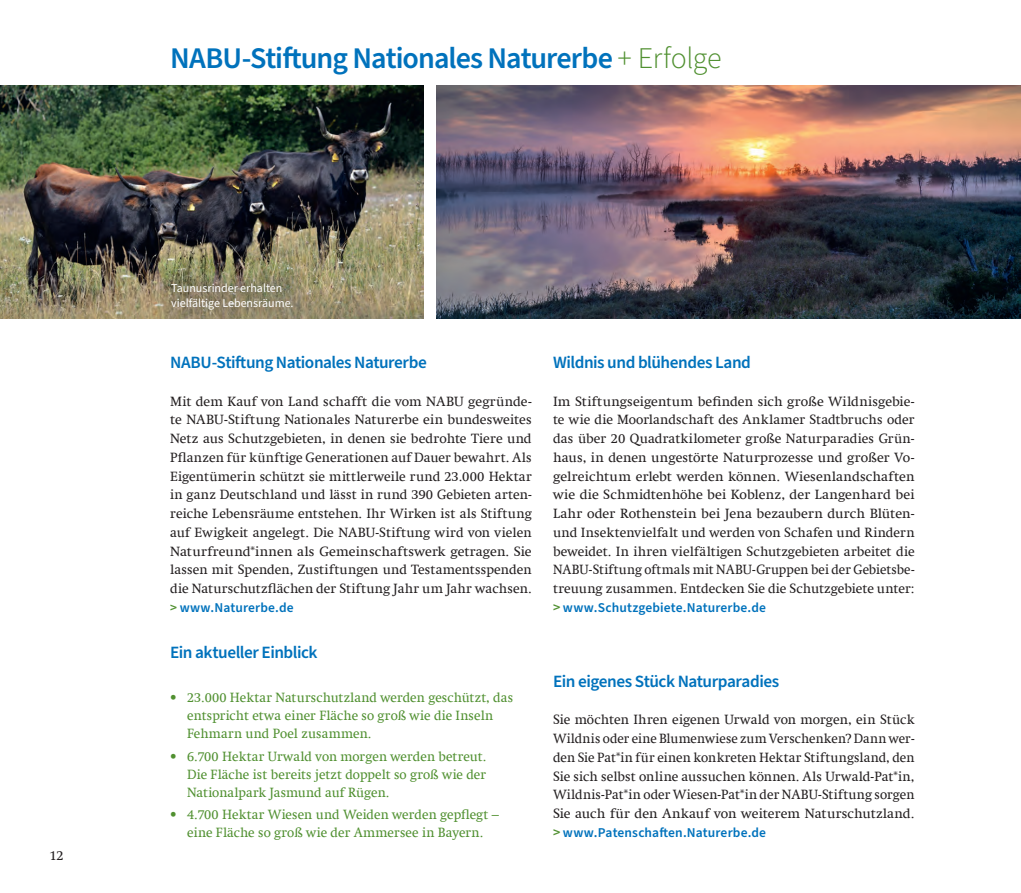
<style>
.page{position:relative;width:1021px;height:893px;background:#fff}
.page>*{position:absolute;margin:0;border:0;box-sizing:border-box;transform-origin:0 0}
.t1{font:600 30px "Source Sans Pro";letter-spacing:-.03em;color:#0072bc}
.t2{font:600 17.25px "Source Sans Pro";letter-spacing:-.03em;color:#0072bc}
.t3{font:13.5px/18.8px "Swift Com";letter-spacing:.005em;color:#231f20;text-align:justify}
.t4{font:13.5px/18px "Swift Com";letter-spacing:.005em;color:#509030}
.t5{font:600 13.5px "Source Sans Pro";letter-spacing:.01em;color:#0072bc}
.t6{font:12px/15px "Source Sans Pro";color:#fff}
.s1{font-weight:300;color:#509030}
.s2{color:#509030}
.s3{font-size:14.25px;color:#509030}
</style>
<div class="page">
<img style="left:0;top:85px;width:423px;height:234px">
<img style="left:436px;top:85px;width:584px;height:234px">
<div style="left:163px;top:275px;width:138px;height:43px;background:#231f20;opacity:.2"></div>
<p class="t3" style="left:49px;top:846px;width:16px">12</p>
<h1 class="t1" style="left:170px;top:38px;width:553px">NABU-Stiftung Nationales Naturerbe <span class="s1">+ Erfolge</span></h1>
<p class="t6" style="left:171px;top:280px;width:124px">Taunusrinder erhalten vielfältige Lebensräume.</p>
<p class="t2" style="left:170px;top:351px;width:258px">NABU-Stiftung Nationales Naturerbe</p>
<p class="t3" style="left:170px;top:392px;width:363px">Mit dem Kauf von Land schafft die vom NABU gegründe&shy;te NABU-Stiftung Nationales Naturerbe ein bundesweites Netz aus Schutzgebieten, in denen sie bedrohte Tiere und Pflanzen für künftige Generationen auf Dauer bewahrt. Als Eigentümerin schützt sie mittlerweile rund 23.000 Hektar in ganz Deutschland und lässt in rund 390 Gebieten arten&shy;reiche Lebensräume entstehen. Ihr Wirken ist als Stiftung auf Ewigkeit angelegt. Die NABU-Stiftung wird von vielen Naturfreund*innen als Gemeinschaftswerk getragen. Sie lassen mit Spenden, Zustiftungen und Testamentsspenden die Naturschutzflächen der Stiftung Jahr um Jahr wachsen.</p>
<p class="t5" style="left:170px;top:598px;width:125px"><span class="s2">&gt;</span> www.Naturerbe.de</p>
<p class="t2" style="left:170px;top:641px;width:149px">Ein aktueller Einblick</p>
<p class="t4" style="left:187px;top:689px;width:327px;text-indent:-17px">• 23.000 Hektar Naturschutzland werden geschützt, das entspricht etwa einer Fläche so groß wie die Inseln<br>Fehmarn und Poel zusammen.</p>
<p class="t4" style="left:187px;top:747px;width:301px;text-align:justify;text-indent:-17px">• 6.700 Hektar Urwald von morgen werden betreut.<br>Die Fläche ist bereits jetzt doppelt so groß wie der Nationalpark Jasmund auf Rügen.</p>
<p class="t4" style="left:170px;top:805px;width:330px;text-align:center">• 4.700 Hektar Wiesen und Weiden werden gepflegt – eine Fläche so groß wie der Ammersee in Bayern.</p>
<p class="t2" style="left:553px;top:351px;width:199px">Wildnis und blühendes Land</p>
<p class="t3" style="left:553px;top:392px;width:363px">Im Stiftungseigentum befinden sich große Wildnisgebie&shy;te wie die Moorlandschaft des Anklamer Stadtbruchs oder das über 20 Quadratkilometer große Naturparadies Grün&shy;haus, in denen ungestörte Naturprozesse und großer Vo&shy;gelreichtum erlebt werden können. Wiesenlandschaften wie die Schmidtenhöhe bei Koblenz, der Langenhard bei Lahr oder Rothenstein bei Jena bezaubern durch Blüten&shy;und Insektenvielfalt und werden von Schafen und Rindern beweidet. In ihren vielfältigen Schutzgebieten arbeitet die NABU-Stiftung oftmals mit NABU-Gruppen bei der Gebietsbe&shy;treuung zusammen. Entdecken Sie die Schutzgebiete unter:</p>
<p class="t5" style="left:553px;top:598px;width:214px"><span class="s3">&gt;</span> www.Schutzgebiete.Naturerbe.de</p>
<p class="t2" style="left:553px;top:670px;width:228px">Ein eigenes Stück Naturparadies</p>
<p class="t3" style="left:553px;top:710px;width:363px">Sie möchten Ihren eigenen Urwald von morgen, ein Stück Wildnis oder eine Blumenwiese zum Verschenken? Dann wer&shy;den Sie Pat*in für einen konkreten Hektar Stiftungsland, den Sie sich selbst online aussuchen können. Als Urwald-Pat*in, Wildnis-Pat*in oder Wiesen-Pat*in der NABU-Stiftung sorgen Sie auch für den Ankauf von weiterem Naturschutzland.</p>
<p class="t5" style="left:553px;top:823px;width:215px"><span class="s3">&gt;</span> www.Patenschaften.Naturerbe.de</p>
</div>
